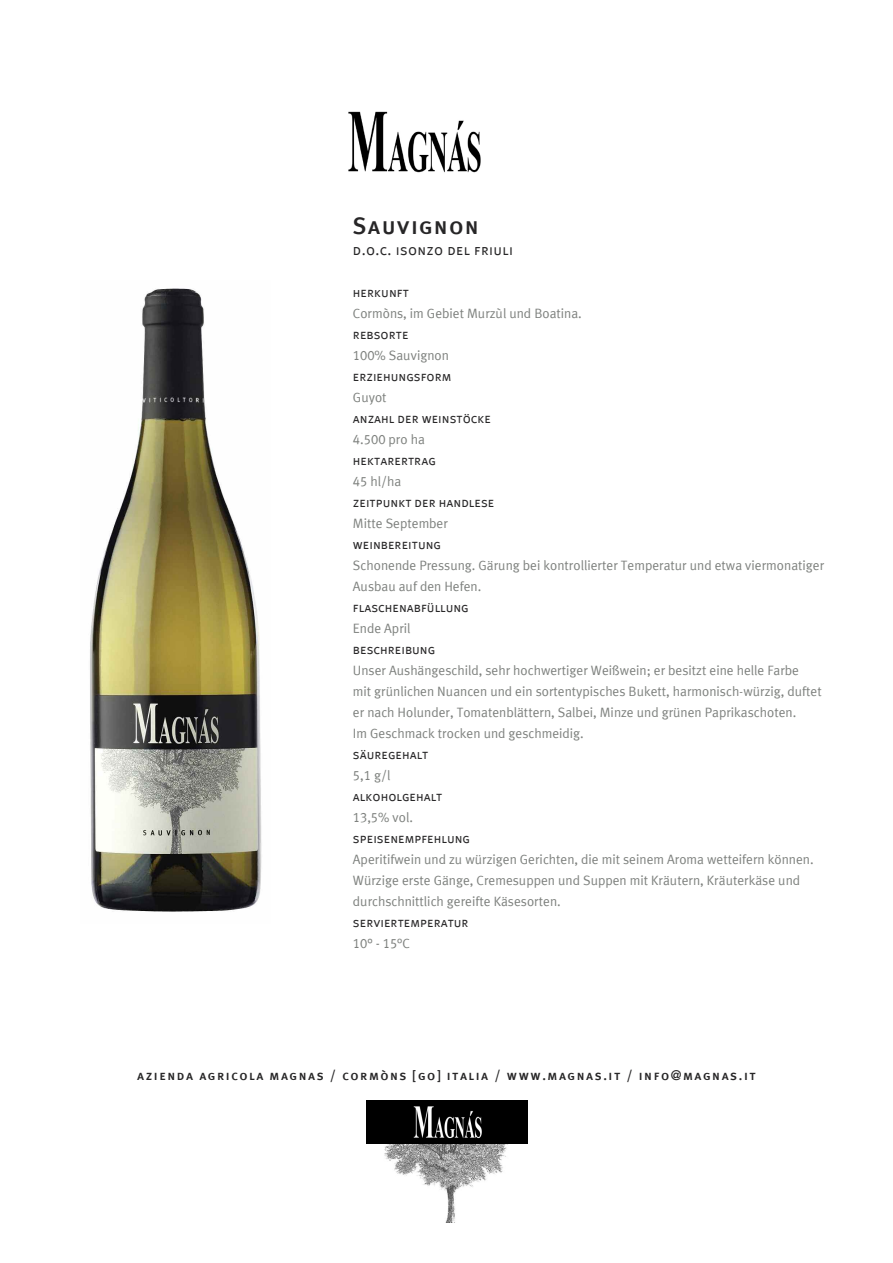
<style>
.page{position:relative;width:893px;height:1263px;background:#fff}
.page>*{position:absolute;margin:0;border:0;box-sizing:border-box;transform-origin:0 0}
.t1{font:24px "Meta Plus Medium Caps";letter-spacing:.05em;color:#272627}
.t2{font:15px "Meta Plus Normal Caps";letter-spacing:.025em;color:#272627}
.t3{font:13.5px/21px "Meta Plus Normal";color:#7e817e}
.t4{font:13.5px/21px "Meta Plus Normal Caps";color:#272627}
.t5{font:13.5px "Meta Plus Medium Caps";letter-spacing:.115em;color:#272627}
.s1{font-family:"Meta Plus Normal Caps"}
.s2{color:#7e817e}
.s3{font-family:"Meta Plus Normal";color:#7e817e}
</style>
<div class="page">
<img style="left:348px;top:111px;width:133px;height:62px">
<img style="left:381px;top:1143px;width:128px;height:79px">
<img style="left:90px;top:288px;width:172px;height:624px">
<img style="left:366px;top:1100px;width:162px;height:43px">
<h1 class="t1" style="left:353px;top:212px;width:127px">Sauvignon</h1>
<p class="t2" style="left:353px;top:241px;width:162px">d.o.c. isonzo del friuli</p>
<p class="t4" style="left:353px;top:282px;width:57px">herkunft</p>
<p class="t3" style="left:353px;top:304px;width:230px">Cormòns, im Gebiet Murzùl und Boatina.</p>
<p class="t4" style="left:353px;top:324px;width:57px">rebsorte</p>
<p class="t3" style="left:353px;top:346px;width:97px"><span class="s1">100</span>% Sauvignon</p>
<p class="t4" style="left:353px;top:366px;width:100px">erziehungsform</p>
<p class="t3" style="left:353px;top:388px;width:35px">Guyot</p>
<p class="t4" style="left:353px;top:408px;width:140px">anzahl der weinstöcke<br><span class="s2">4.500</span> <span class="s3">pro ha </span>hektarertrag</p>
<p class="t3" style="left:353px;top:472px;width:50px"><span class="s1">45</span> hl/ha</p>
<p class="t4" style="left:353px;top:492px;width:143px">zeitpunkt der handlese</p>
<p class="t3" style="left:353px;top:514px;width:97px">Mitte September</p>
<p class="t4" style="left:353px;top:534px;width:90px">weinbereitung</p>
<p class="t3" style="left:353px;top:556px;width:473px">Schonende Pressung. Gärung bei kontrollierter Temperatur und etwa viermonatiger<br>Ausbau auf den Hefen.</p>
<p class="t4" style="left:353px;top:597px;width:117px">flaschenabfüllung</p>
<p class="t3" style="left:353px;top:619px;width:59px">Ende April</p>
<p class="t4" style="left:353px;top:639px;width:84px">beschreibung</p>
<p class="t3" style="left:353px;top:661px;width:470px">Unser Aushängeschild, sehr hochwertiger Weißwein; er besitzt eine helle Farbe<br>mit grünlichen Nuancen und ein sortentypisches Bukett, harmonisch-würzig, duftet er nach Holunder, Tomatenblättern, Salbei, Minze und grünen Paprikaschoten.<br>Im Geschmack trocken und geschmeidig.</p>
<p class="t4" style="left:353px;top:744px;width:91px">säuregehalt<br><span class="s2">5,1</span> <span class="s3">g/l </span>alkoholgehalt</p>
<p class="t3" style="left:353px;top:808px;width:62px"><span class="s1">13,5</span>% vol.</p>
<p class="t4" style="left:353px;top:828px;width:119px">speisenempfehlung</p>
<p class="t3" style="left:353px;top:850px;width:462px">Aperitifwein und zu würzigen Gerichten, die mit seinem Aroma wetteifern können.<br>Würzige erste Gänge, Cremesuppen und Suppen mit Kräutern, Kräuterkäse und durchschnittlich gereifte Käsesorten.</p>
<p class="t4" style="left:353px;top:912px;width:117px">serviertemperatur<br><span class="s2">10° - 15</span><span class="s3">°C</span></p>
<p class="t5" style="left:137px;top:1067px;width:620px">azienda agricola magnas / cormòns [go] italia / www.magnas.it / info@magnas.it</p>
</div>
